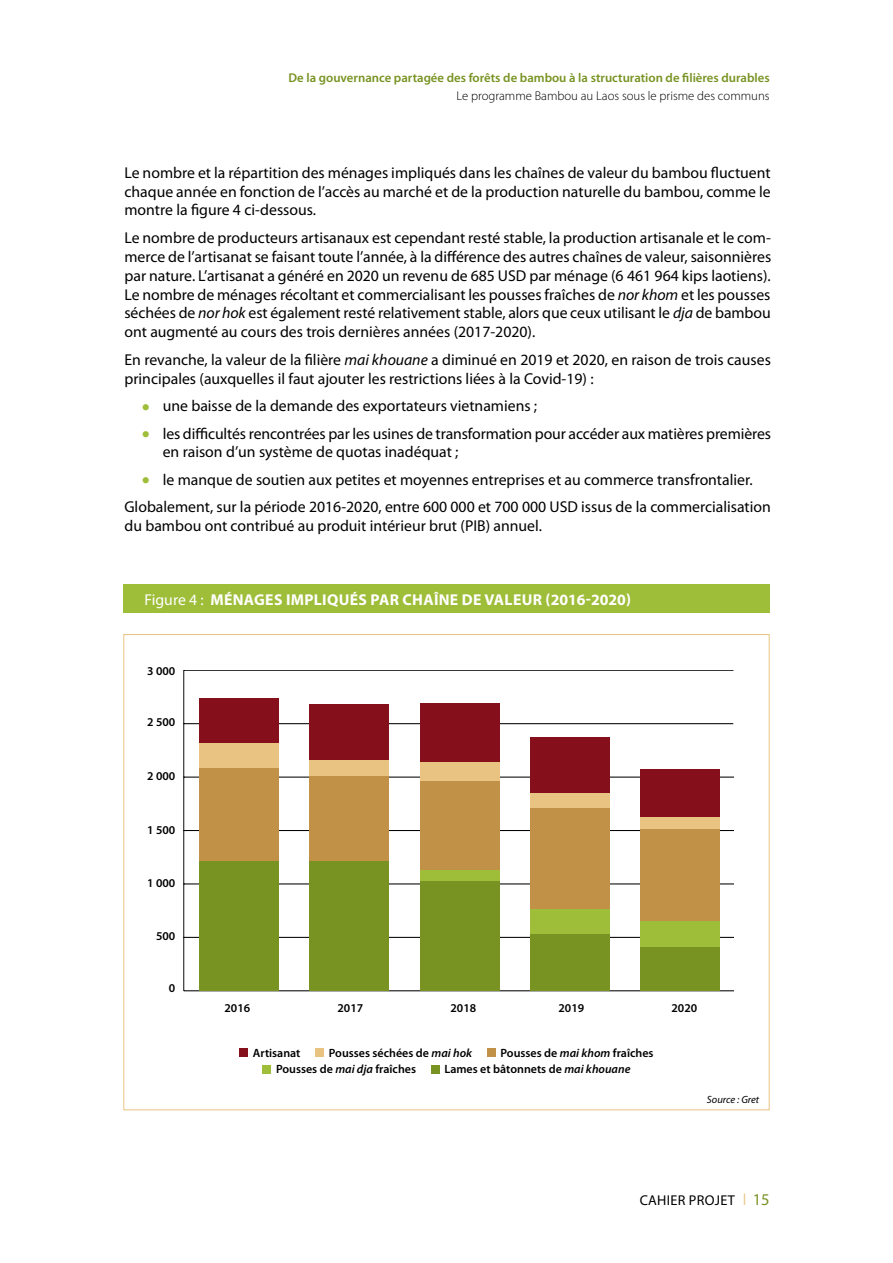
<style>
.page{position:relative;width:893px;height:1263px;background:#fff}
.page>*{position:absolute;margin:0;border:0;box-sizing:border-box;transform-origin:0 0}
.t1{font:15.75px/18.9px "Myriad Pro";color:#000;text-align:justify}
.t2{font:700 15.75px "Myriad Pro";letter-spacing:.02em;color:#fff}
.t3{font:14.25px "Myriad Pro";letter-spacing:.02em;color:#000}
.t4{font:600 12.75px "Myriad Pro";color:#789322}
.t5{font:300 12.75px "Myriad Pro";color:#000}
.t6{font:600 12px "Myriad Pro";color:#000}
.t7{font:italic 10.5px "Myriad Pro";color:#000}
.s1{font-style:italic}
.s2{font-weight:400}
.s3{color:#e9c381}
.s4{font-size:16.5px;color:#789322}
</style>
<div class="page">
<div style="left:123px;top:585px;width:647px;height:28px;background:#9ebd38"></div>
<hr style="left:184px;top:990px;width:549px;height:1px;background:#000">
<hr style="left:184px;top:670px;width:1px;height:321px;background:#000">
<hr style="left:184px;top:937px;width:549px;height:1px;background:#000">
<hr style="left:184px;top:884px;width:549px;height:1px;background:#000">
<hr style="left:184px;top:830px;width:549px;height:1px;background:#000">
<hr style="left:184px;top:777px;width:549px;height:1px;background:#000">
<hr style="left:184px;top:723px;width:549px;height:1px;background:#000">
<hr style="left:184px;top:670px;width:549px;height:1px;background:#000">
<div style="left:199px;top:699px;width:80px;height:44px;background:#85101c"></div>
<div style="left:309px;top:704px;width:80px;height:56px;background:#85101c"></div>
<div style="left:420px;top:703px;width:79px;height:60px;background:#85101c"></div>
<div style="left:530px;top:737px;width:79px;height:56px;background:#85101c"></div>
<div style="left:640px;top:769px;width:80px;height:48px;background:#85101c"></div>
<div style="left:199px;top:743px;width:80px;height:25px;background:#e9c381"></div>
<div style="left:309px;top:760px;width:80px;height:16px;background:#e9c381"></div>
<div style="left:420px;top:763px;width:79px;height:18px;background:#e9c381"></div>
<div style="left:530px;top:793px;width:79px;height:16px;background:#e9c381"></div>
<div style="left:640px;top:817px;width:80px;height:13px;background:#e9c381"></div>
<div style="left:199px;top:768px;width:80px;height:94px;background:#c09146"></div>
<div style="left:309px;top:776px;width:80px;height:86px;background:#c09146"></div>
<div style="left:420px;top:781px;width:79px;height:89px;background:#c09146"></div>
<div style="left:530px;top:809px;width:79px;height:100px;background:#c09146"></div>
<div style="left:640px;top:830px;width:80px;height:91px;background:#c09146"></div>
<div style="left:420px;top:870px;width:79px;height:11px;background:#9ebd38"></div>
<div style="left:530px;top:909px;width:79px;height:26px;background:#9ebd38"></div>
<div style="left:640px;top:921px;width:80px;height:26px;background:#9ebd38"></div>
<div style="left:199px;top:862px;width:80px;height:129px;background:#789322"></div>
<div style="left:309px;top:862px;width:80px;height:129px;background:#789322"></div>
<div style="left:420px;top:881px;width:79px;height:110px;background:#789322"></div>
<div style="left:530px;top:935px;width:79px;height:56px;background:#789322"></div>
<div style="left:640px;top:947px;width:80px;height:44px;background:#789322"></div>
<div style="left:239px;top:1048px;width:9px;height:9px;background:#85101c"></div>
<div style="left:315px;top:1048px;width:9px;height:9px;background:#e9c381"></div>
<div style="left:487px;top:1048px;width:9px;height:9px;background:#c09146"></div>
<div style="left:263px;top:1065px;width:8px;height:8px;background:#9ebd38"></div>
<div style="left:431px;top:1065px;width:8px;height:8px;background:#789322"></div>
<p class="t4" style="left:289px;top:69px;width:483px">De la gouvernance partagée des forêts de bambou à la structuration de filières durables</p>
<p class="t5" style="left:457px;top:89px;width:315px">Le programme Bambou au Laos sous le prisme des communs</p>
<p class="t1" style="left:124px;top:163px;width:648px">Le nombre et la répartition des ménages impliqués dans les chaînes de valeur du bambou fluctuent chaque année en fonction de l’accès au marché et de la production naturelle du bambou, comme le montre la figure 4 ci-dessous.</p>
<p class="t1" style="left:124px;top:228px;width:648px">Le nombre de producteurs artisanaux est cependant resté stable, la production artisanale et le com&shy;merce de l’artisanat se faisant toute l’année, à la différence des autres chaînes de valeur, saisonnières par nature. L’artisanat a généré en 2020 un revenu de 685 USD par ménage (6 461 964 kips laotiens).<br>Le nombre de ménages récoltant et commercialisant les pousses fraîches de <span class="s1">nor khom</span> et les pousses séchées de <span class="s1">nor hok</span> est également resté relativement stable, alors que ceux utilisant le <span class="s1">dja</span> de bambou ont augmenté au cours des trois dernières années (2017-2020).</p>
<p class="t1" style="left:124px;top:350px;width:648px">En revanche, la valeur de la filière <span class="s1">mai khouane</span> a diminué en 2019 et 2020, en raison de trois causes principales (auxquelles il faut ajouter les restrictions liées à la Covid-19) :</p>
<p class="t1" style="left:163px;top:392px;width:610px;line-height:27.5px">une baisse de la demande des exportateurs vietnamiens ;<br>les difficultés rencontrées par les usines de transformation pour accéder aux matières premières</p>
<p class="t1" style="left:163px;top:442px;width:297px">en raison d’un système de quotas inadéquat ;</p>
<p class="t1" style="left:163px;top:470px;width:591px">le manque de soutien aux petites et moyennes entreprises et au commerce transfrontalier.</p>
<p class="t1" style="left:124px;top:497px;width:648px">Globalement, sur la période 2016-2020, entre 600 000 et 700 000 USD issus de la commercialisation</p>
<p class="t1" style="left:124px;top:516px;width:419px">du bambou ont contribué au produit intérieur brut (PIB) annuel.</p>
<p class="t2" style="left:145px;top:589px;width:488px"><span class="s2">Figure 4 :</span> MÉNAGES IMPLIQUÉS PAR CHAÎNE DE VALEUR (2016-2020)</p>
<p class="t6" style="left:147px;top:663px;width:30px">3 000</p>
<p class="t6" style="left:147px;top:715px;width:30px">2 500</p>
<p class="t6" style="left:147px;top:769px;width:30px">2 000</p>
<p class="t6" style="left:147px;top:822px;width:30px">1 500</p>
<p class="t6" style="left:147px;top:876px;width:30px">1 000</p>
<p class="t6" style="left:156px;top:929px;width:21px">500</p>
<p class="t6" style="left:169px;top:980px;width:8px">0</p>
<p class="t6" style="left:225px;top:1000px;width:27px">2016</p>
<p class="t6" style="left:337px;top:1000px;width:27px">2017</p>
<p class="t6" style="left:450px;top:1000px;width:27px">2018</p>
<p class="t6" style="left:558px;top:1000px;width:27px">2019</p>
<p class="t6" style="left:671px;top:1000px;width:27px">2020</p>
<p class="t6" style="left:253px;top:1045px;width:49px">Artisanat</p>
<p class="t6" style="left:329px;top:1045px;width:145px">Pousses séchées de <span class="s1">mai hok</span></p>
<p class="t6" style="left:501px;top:1045px;width:154px">Pousses de <span class="s1">mai khom</span> fraîches</p>
<p class="t6" style="left:276px;top:1062px;width:142px">Pousses de <span class="s1">mai dja</span> fraîches</p>
<p class="t6" style="left:444px;top:1062px;width:187px">Lames et bâtonnets de <span class="s1">mai khouane</span></p>
<p class="t7" style="left:707px;top:1093px;width:54px">Source : Gret</p>
<p class="t3" style="left:640px;top:1191px;width:131px">CAHIER PROJET <span class="s3">❘</span> <span class="s4">15</span></p>
</div>
